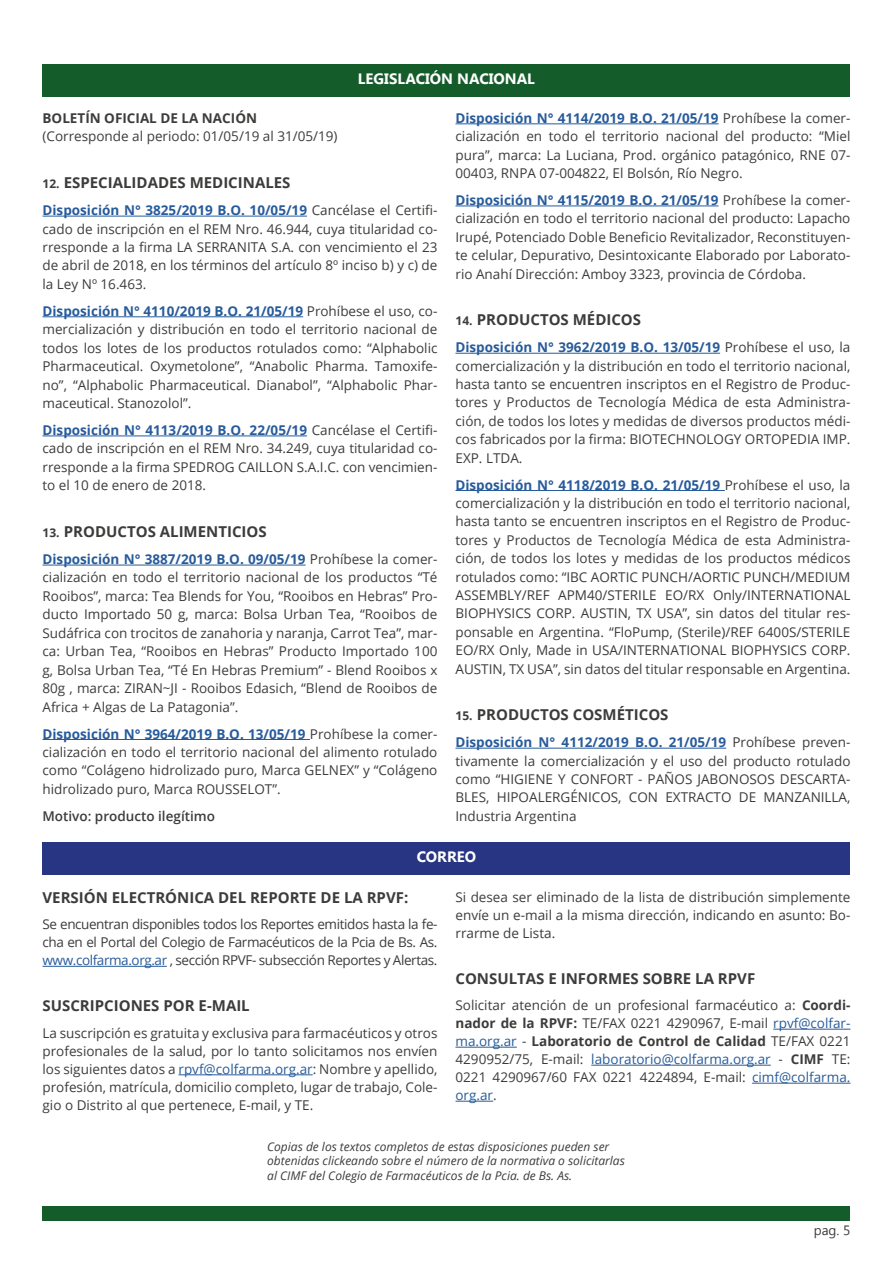
<style>
.page{position:relative;width:893px;height:1263px;background:#fff}
.page>*{position:absolute;margin:0;border:0;box-sizing:border-box;transform-origin:0 0}
.t1{font:700 15px "Open Sans";color:#3c3c3b}
.t2{font:700 15px "Segoe UI";color:#fff}
.t3{font:13.5px/18.5px "Open Sans";color:#3c3c3b;text-align:justify}
.t4{font:700 13.5px "Open Sans";color:#3c3c3b}
.t5{font:600 13.5px "Open Sans";color:#3c3c3b}
.t6{font:13.5px "Segoe UI";color:#3c3c3b}
.t7{font:italic 12px/14.4px "Open Sans";color:#3c3c3b}
.s1{font-size:12px}
.s2{font-weight:700;color:#275b9b}
.s3{font-weight:700}
.s4{color:#275b9b}
</style>
<div class="page">
<div style="left:43px;top:1205px;width:807px;height:15px;background:#155c2b"></div>
<div style="left:43px;top:64px;width:807px;height:32px;background:#155c2b"></div>
<hr style="left:43px;top:216px;width:264px;height:1px;background:#275b9b">
<hr style="left:43px;top:316px;width:260px;height:1px;background:#275b9b">
<hr style="left:43px;top:436px;width:264px;height:1px;background:#275b9b">
<hr style="left:43px;top:565px;width:263px;height:1px;background:#275b9b">
<hr style="left:43px;top:739px;width:267px;height:1px;background:#275b9b">
<hr style="left:455px;top:123px;width:264px;height:1px;background:#275b9b">
<hr style="left:455px;top:206px;width:264px;height:1px;background:#275b9b">
<hr style="left:455px;top:353px;width:265px;height:1px;background:#275b9b">
<hr style="left:455px;top:490px;width:270px;height:1px;background:#275b9b">
<hr style="left:455px;top:748px;width:271px;height:1px;background:#275b9b">
<hr style="left:43px;top:966px;width:124px;height:1px;background:#275b9b">
<hr style="left:179px;top:1074px;width:134px;height:1px;background:#275b9b">
<div style="left:43px;top:842px;width:807px;height:32px;background:#283583"></div>
<hr style="left:773px;top:1029px;width:77px;height:1px;background:#275b9b">
<hr style="left:455px;top:1047px;width:62px;height:1px;background:#275b9b">
<hr style="left:591px;top:1065px;width:180px;height:1px;background:#275b9b">
<hr style="left:752px;top:1083px;width:98px;height:1px;background:#275b9b">
<hr style="left:455px;top:1101px;width:38px;height:1px;background:#275b9b">
<p class="t2" style="left:358px;top:67px;width:178px">LEGISLACIÓN NACIONAL</p>
<p class="t4" style="left:43px;top:108px;width:216px">BOLETÍN OFICIAL DE LA NACIÓN</p>
<p class="t3" style="left:43px;top:127px;width:297px">(Corresponde al periodo: 01/05/19 al 31/05/19)</p>
<p class="t1" style="left:43px;top:172px;width:249px"><span class="s1">12.</span> ESPECIALIDADES MEDICINALES</p>
<p class="t3" style="left:43px;top:201px;width:396px"><span class="s2">Disposición N° 3825/2019 B.O. 10/05/19</span> Cancélase el Certifi&shy;cado de inscripción en el REM Nro. 46.944, cuya titularidad co&shy;rresponde a la firma LA SERRANITA S.A. con vencimiento el 23 de abril de 2018, en los términos del artículo 8º inciso b) y c) de la Ley Nº 16.463.</p>
<p class="t3" style="left:43px;top:301px;width:396px"><span class="s2">Disposición N° 4110/2019 B.O. 21/05/19</span> Prohíbese el uso, co&shy;mercialización y distribución en todo el territorio nacional de todos los lotes de los productos rotulados como: “Alphabolic Pharmaceutical. Oxymetolone”, “Anabolic Pharma. Tamoxife&shy;no”, “Alphabolic Pharmaceutical. Dianabol”, “Alphabolic Phar&shy;maceutical. Stanozolol”.</p>
<p class="t3" style="left:43px;top:420px;width:396px"><span class="s2">Disposición N° 4113/2019 B.O. 22/05/19</span> Cancélase el Certifi&shy;cado de inscripción en el REM Nro. 34.249, cuya titularidad co&shy;rresponde a la firma SPEDROG CAILLON S.A.I.C. con vencimien&shy;to el 10 de enero de 2018.</p>
<p class="t1" style="left:43px;top:521px;width:226px"><span class="s1">13.</span> PRODUCTOS ALIMENTICIOS</p>
<p class="t3" style="left:43px;top:550px;width:396px"><span class="s2">Disposición N° 3887/2019 B.O. 09/05/19</span> Prohíbese la comer&shy;cialización en todo el territorio nacional de los productos “Té Rooibos”, marca: Tea Blends for You, “Rooibos en Hebras” Pro&shy;ducto Importado 50 g, marca: Bolsa Urban Tea, “Rooibos de Sudáfrica con trocitos de zanahoria y naranja, Carrot Tea”, mar&shy;ca: Urban Tea, “Rooibos en Hebras” Producto Importado 100 g, Bolsa Urban Tea, “Té En Hebras Premium” - Blend Rooibos x 80g , marca: ZIRAN~JI - Rooibos Edasich, “Blend de Rooibos de Africa + Algas de La Patagonia”.</p>
<p class="t3" style="left:42px;top:724px;width:396px"><span class="s2">Disposición N° 3964/2019 B.O. 13/05/19</span> Prohíbese la comer&shy;cialización en todo el territorio nacional del alimento rotulado como “Colágeno hidrolizado puro, Marca GELNEX” y “Colágeno hidrolizado puro, Marca ROUSSELOT”.</p>
<p class="t5" style="left:42px;top:807px;width:174px">Motivo: producto ilegítimo</p>
<p class="t3" style="left:455px;top:108px;width:396px"><span class="s2">Disposición N° 4114/2019 B.O. 21/05/19</span> Prohíbese la comer&shy;cialización en todo el territorio nacional del producto: “Miel pura”, marca: La Luciana, Prod. orgánico patagónico, RNE 07- 00403, RNPA 07-004822, El Bolsón, Río Negro.</p>
<p class="t3" style="left:455px;top:190px;width:396px"><span class="s2">Disposición N° 4115/2019 B.O. 21/05/19</span> Prohíbese la comer&shy;cialización en todo el territorio nacional del producto: Lapacho Irupé, Potenciado Doble Beneficio Revitalizador, Reconstituyen&shy;te celular, Depurativo, Desintoxicante Elaborado por Laborato&shy;rio Anahí Dirección: Amboy 3323, provincia de Córdoba.</p>
<p class="t1" style="left:455px;top:309px;width:187px"><span class="s1">14.</span> PRODUCTOS MÉDICOS</p>
<p class="t3" style="left:455px;top:338px;width:396px"><span class="s2">Disposición N° 3962/2019 B.O. 13/05/19</span> Prohíbese el uso, la comercialización y la distribución en todo el territorio nacional, hasta tanto se encuentren inscriptos en el Registro de Produc&shy;tores y Productos de Tecnología Médica de esta Administra&shy;ción, de todos los lotes y medidas de diversos productos médi&shy;cos fabricados por la firma: BIOTECHNOLOGY ORTOPEDIA IMP.<br>EXP. LTDA.</p>
<p class="t3" style="left:455px;top:475px;width:396px"><span class="s2">Disposición N° 4118/2019 B.O. 21/05/19</span> Prohíbese el uso, la comercialización y la distribución en todo el territorio nacional, hasta tanto se encuentren inscriptos en el Registro de Produc&shy;tores y Productos de Tecnología Médica de esta Administra&shy;ción, de todos los lotes y medidas de los productos médicos rotulados como: “IBC AORTIC PUNCH/AORTIC PUNCH/MEDIUM ASSEMBLY/REF APM40/STERILE EO/RX Only/INTERNATIONAL BIOPHYSICS CORP. AUSTIN, TX USA”, sin datos del titular res&shy;ponsable en Argentina. “FloPump, (Sterile)/REF 6400S/STERILE EO/RX Only, Made in USA/INTERNATIONAL BIOPHYSICS CORP.<br>AUSTIN, TX USA”, sin datos del titular responsable en Argentina.</p>
<p class="t1" style="left:455px;top:704px;width:215px"><span class="s1">15.</span> PRODUCTOS COSMÉTICOS</p>
<p class="t3" style="left:455px;top:733px;width:396px"><span class="s2">Disposición N° 4112/2019 B.O. 21/05/19</span> Prohíbese preven&shy;tivamente la comercialización y el uso del producto rotulado como “HIGIENE Y CONFORT - PAÑOS JABONOSOS DESCARTA-BLES, HIPOALERGÉNICOS, CON EXTRACTO DE MANZANILLA, Industria Argentina</p>
<p class="t2" style="left:417px;top:846px;width:61px">CORREO</p>
<p class="t3" style="left:455px;top:887px;width:396px;line-height:18px">Si desea ser eliminado de la lista de distribución simplemente envíe un e-mail a la misma dirección, indicando en asunto: Bo&shy;rrarme de Lista.</p>
<p class="t1" style="left:455px;top:967px;width:301px">CONSULTAS E INFORMES SOBRE LA RPVF</p>
<p class="t3" style="left:455px;top:996px;width:396px;line-height:18px">Solicitar atención de un profesional farmacéutico a: <span class="s3">Coordi&shy;nador de la RPVF:</span> TE/FAX 0221 4290967, E-mail <span class="s4">rpvf@colfar&shy;ma.org.ar</span> - <span class="s3">Laboratorio de Control de Calidad</span> TE/FAX 0221<br>4290952/75, E-mail: <span class="s4">laboratorio@colfarma.org.ar</span> - <span class="s3">CIMF</span> TE:<br>0221 4290967/60 FAX 0221 4224894, E-mail: <span class="s4">cimf@colfarma. org.ar</span>.</p>
<p class="t7" style="left:267px;top:1139px;width:359px">Copias de los textos completos de estas disposiciones pueden ser obtenidas clickeando sobre el número de la normativa o solicitarlas al CIMF del Colegio de Farmacéuticos de la Pcia. de Bs. As.</p>
<p class="t1" style="left:43px;top:887px;width:367px">VERSIÓN ELECTRÓNICA DEL REPORTE DE LA RPVF:</p>
<p class="t3" style="left:43px;top:915px;width:396px;line-height:18px">Se encuentran disponibles todos los Reportes emitidos hasta la fe&shy;cha en el Portal del Colegio de Farmacéuticos de la Pcia de Bs. As. <span class="s4">www.colfarma.org.ar</span> , sección RPVF- subsección Reportes y Alertas.</p>
<p class="t1" style="left:43px;top:995px;width:209px">SUSCRIPCIONES POR E-MAIL</p>
<p class="t3" style="left:43px;top:1023px;width:396px;line-height:18px">La suscripción es gratuita y exclusiva para farmacéuticos y otros profesionales de la salud, por lo tanto solicitamos nos envíen los siguientes datos a <span class="s4">rpvf@colfarma.org.ar</span>: Nombre y apellido, profesión, matrícula, domicilio completo, lugar de trabajo, Cole&shy;gio o Distrito al que pertenece, E-mail, y TE.</p>
<p class="t6" style="left:814px;top:1220px;width:38px">pag. 5</p>
</div>
